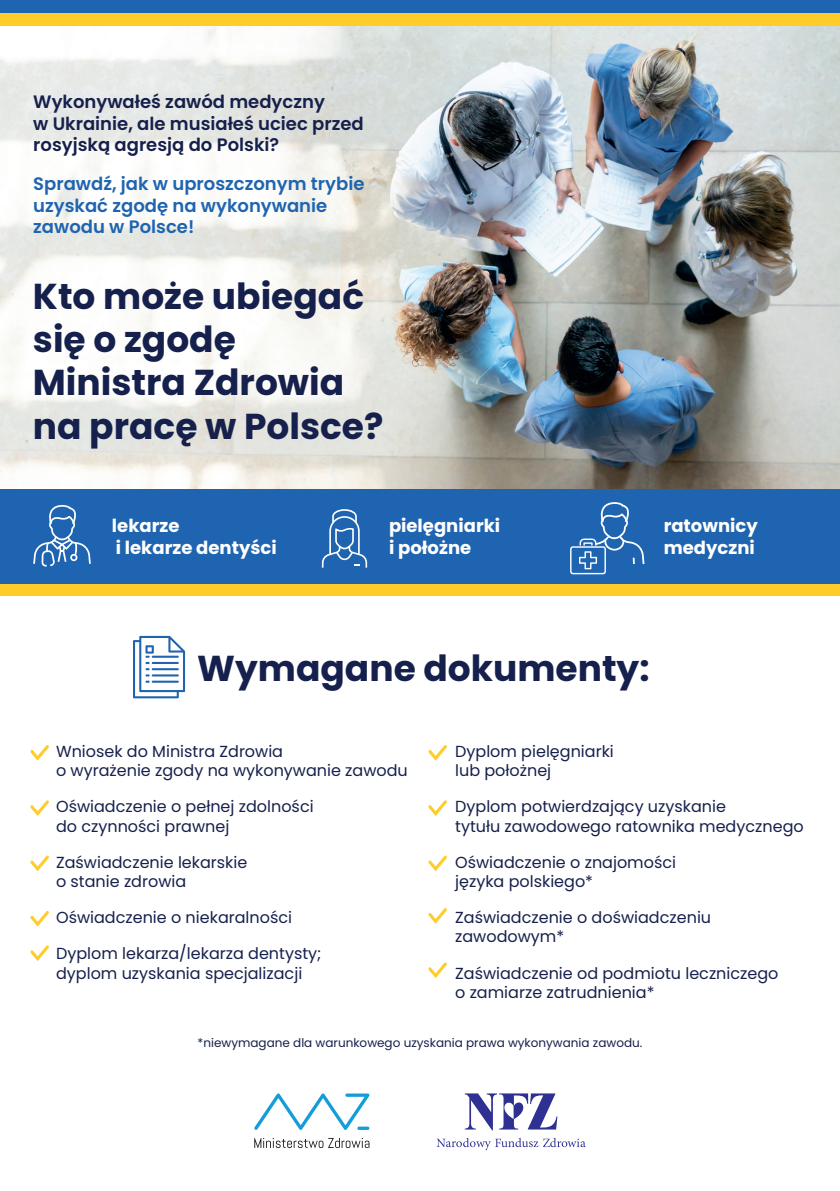
<style>
.page{position:relative;width:840px;height:1191px;background:#fff}
.page>*{position:absolute;margin:0;border:0;box-sizing:border-box;transform-origin:0 0}
.t1{font:700 36px/43.2px "Poppins";color:#16204c}
.t2{font:600 18px/21.6px "Poppins";color:#16204c}
.t3{font:600 18px/21.6px "Poppins";color:#1f64b0}
.t4{font:700 18px/21.6px "Poppins";color:#fff}
.t5{font:16px/19.2px "Poppins";color:#16204c}
.t6{font:12px "Poppins";color:#16204c}
</style>
<div class="page">
<svg style="left:254px;top:1138px;width:115px;height:10px"></svg>
<svg style="left:254px;top:1093px;width:115px;height:37px"></svg>
<svg style="left:357px;top:1126px;width:12px;height:4px"></svg>
<svg style="left:436px;top:1093px;width:149px;height:57px"></svg>
<img style="left:0;top:26px;width:839px;height:463px">
<div style="left:0;top:0;width:839px;height:26px;background:#fecd29"></div>
<div style="left:0;top:0;width:839px;height:12px;background:#1f64b0"></div>
<div style="left:0;top:562px;width:839px;height:33px;background:#fecd29"></div>
<div style="left:0;top:489px;width:839px;height:95px;background:#1f64b0"></div>
<svg style="left:33px;top:505px;width:58px;height:61px"></svg>
<svg style="left:322px;top:509px;width:45px;height:58px"></svg>
<svg style="left:570px;top:502px;width:74px;height:72px"></svg>
<svg style="left:133px;top:636px;width:52px;height:62px"></svg>
<svg style="left:30px;top:745px;width:19px;height:16px"></svg>
<svg style="left:30px;top:800px;width:19px;height:16px"></svg>
<svg style="left:30px;top:855px;width:19px;height:16px"></svg>
<svg style="left:30px;top:911px;width:19px;height:16px"></svg>
<svg style="left:30px;top:945px;width:19px;height:16px"></svg>
<svg style="left:428px;top:745px;width:19px;height:16px"></svg>
<svg style="left:428px;top:800px;width:19px;height:16px"></svg>
<svg style="left:428px;top:855px;width:19px;height:16px"></svg>
<svg style="left:428px;top:908px;width:19px;height:16px"></svg>
<svg style="left:428px;top:962px;width:19px;height:16px"></svg>
<p class="t2" style="left:33px;top:91px;width:332px">Wykonywałeś zawód medyczny<br>w Ukrainie, ale musiałeś uciec przed rosyjską agresją do Polski?</p>
<p class="t3" style="left:33px;top:173px;width:332px">Sprawdź, jak w uproszczonym trybie uzyskać zgodę na wykonywanie zawodu w Polsce!</p>
<h1 class="t1" style="left:33px;top:275px;width:352px">Kto może ubiegać się o zgodę<br>Ministra Zdrowia na pracę w Polsce?</h1>
<p class="t4" style="left:112px;top:515px;width:166px">lekarze<br>i lekarze dentyści</p>
<p class="t4" style="left:389px;top:515px;width:113px">pielęgniarki i położne</p>
<p class="t4" style="left:663px;top:515px;width:95px">ratownicy medyczni</p>
<h1 class="t1" style="left:197px;top:647px;width:453px">Wymagane dokumenty:</h1>
<p class="t5" style="left:56px;top:742px;width:353px">Wniosek do Ministra Zdrowia<br>o wyrażenie zgody na wykonywanie zawodu</p>
<p class="t5" style="left:56px;top:797px;width:259px">Oświadczenie o pełnej zdolności do czynności prawnej</p>
<p class="t5" style="left:56px;top:852px;width:193px">Zaświadczenie lekarskie o stanie zdrowia</p>
<p class="t5" style="left:56px;top:908px;width:237px">Oświadczenie o niekaralności</p>
<p class="t5" style="left:56px;top:944px;width:267px">Dyplom lekarza/lekarza dentysty; dyplom uzyskania specjalizacji</p>
<p class="t5" style="left:455px;top:742px;width:160px">Dyplom pielęgniarki lub położnej</p>
<p class="t5" style="left:455px;top:797px;width:350px">Dyplom potwierdzający uzyskanie<br>tytułu zawodowego ratownika medycznego</p>
<p class="t5" style="left:455px;top:852px;width:222px">Oświadczenie o znajomości języka polskiego*</p>
<p class="t5" style="left:455px;top:908px;width:257px">Zaświadczenie o doświadczeniu zawodowym*</p>
<p class="t5" style="left:455px;top:963px;width:324px">Zaświadczenie od podmiotu leczniczego o zamiarze zatrudnienia*</p>
<p class="t6" style="left:197px;top:1035px;width:446px">*niewymagane dla warunkowego uzyskania prawa wykonywania zawodu.</p>
</div>
